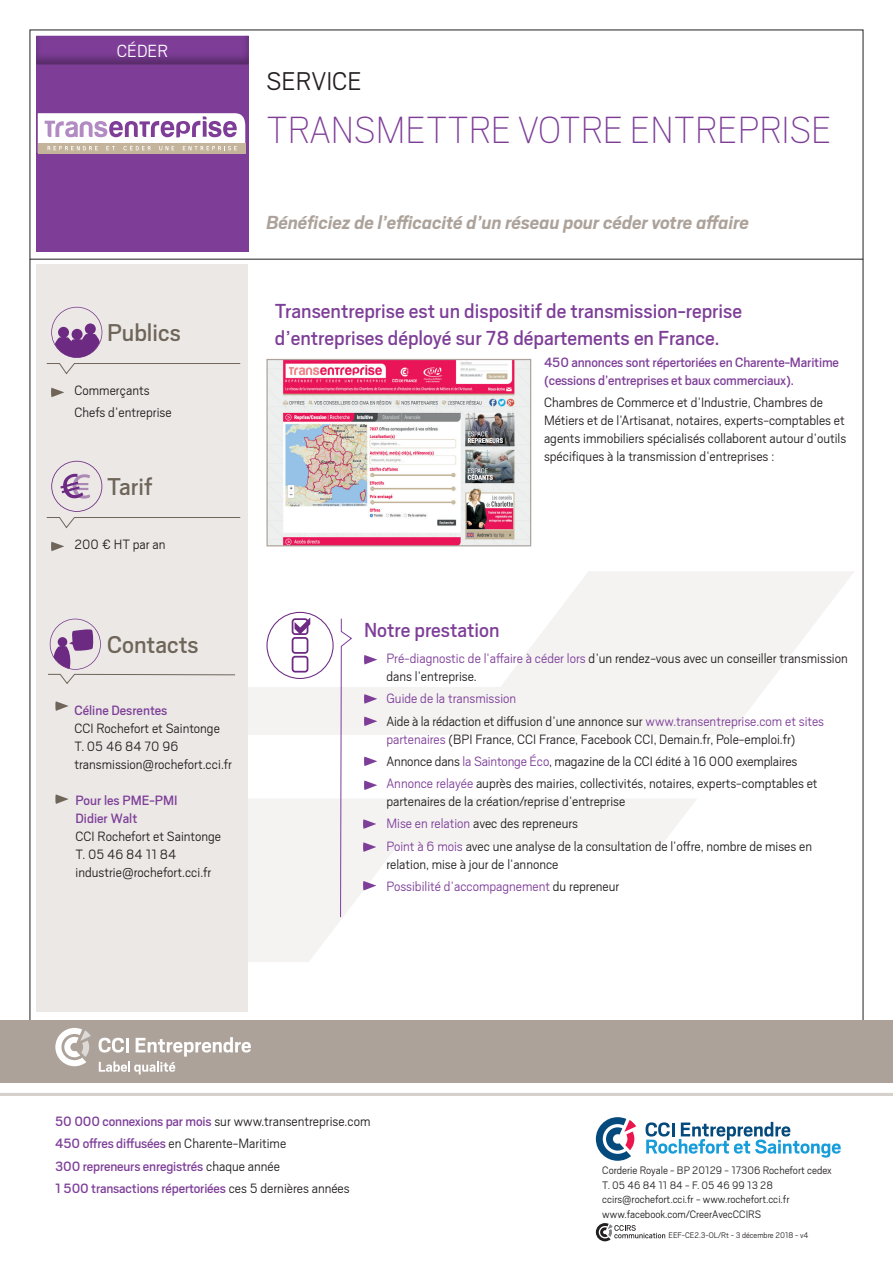
<style>
.page{position:relative;width:893px;height:1263px;background:#fff}
.page>*{position:absolute;margin:0;border:0;box-sizing:border-box;transform-origin:0 0}
.t1{font:100 42px "Scout";color:#7e3e98}
.t2{font:300 28.5px "Scout";color:#231f20}
.t3{font:27px "Scout";color:#6f6559}
.t4{font:22.5px/27px "Scout";color:#7e3e98}
.t5{font:italic 700 21px "Scout";color:#aca29a}
.t6{font:300 19.5px "Scout";color:#fff}
.t7{font:300 15px/18px "Scout";color:#231f20}
.t8{font:15px/22.2px "Scout";letter-spacing:-.01em;color:#7e3e98}
.t9{font:300 15px/22.2px "Scout";color:#7e3e98}
.t10{font:300 12px/14.4px "Scout";color:#231f20}
.t11{font:300 9px "Scout";color:#231f20}
.s1{color:#7e3e98}
.s2{color:#231f20}
.s3{font-weight:300;color:#231f20}
</style>
<div class="page">
<svg style="left:247px;top:571px;width:607px;height:164px;fill:#f4f3f2"></svg>
<svg style="left:247px;top:798px;width:449px;height:164px"></svg>
<hr style="left:30px;top:259px;width:833px;height:1px;background:#231f20">
<div style="left:36px;top:36px;width:213px;height:216px;background:#7e3e98"></div>
<div style="left:35px;top:35px;width:216px;height:31px;background:#231f20;opacity:.36"></div>
<div style="left:0;top:1020px;width:893px;height:62px;background:#aca29a"></div>
<hr style="left:0;top:1093px;width:893px;height:3px;background:#aca29a">
<div style="left:36px;top:264px;width:211px;height:748px;background:#ebe8e6"></div>
<svg style="left:51px;top:388px;width:13px;height:9px"></svg>
<svg style="left:51px;top:542px;width:13px;height:9px"></svg>
<svg style="left:364px;top:655px;width:13px;height:9px"></svg>
<svg style="left:364px;top:694px;width:13px;height:10px"></svg>
<svg style="left:364px;top:716px;width:13px;height:10px"></svg>
<svg style="left:364px;top:756px;width:13px;height:10px"></svg>
<svg style="left:364px;top:780px;width:13px;height:10px"></svg>
<svg style="left:363px;top:819px;width:13px;height:10px"></svg>
<svg style="left:363px;top:842px;width:13px;height:10px"></svg>
<svg style="left:363px;top:881px;width:13px;height:9px"></svg>
<svg style="left:340px;top:618px;width:13px;height:300px"></svg>
<svg style="left:38px;top:113px;width:207px;height:40px;background:#d9cad5"></svg>
<svg style="left:55px;top:794px;width:14px;height:10px"></svg>
<svg style="left:55px;top:701px;width:14px;height:10px"></svg>
<img style="left:268px;top:361px;width:261px;height:183px">
<div style="left:266px;top:359px;width:265px;height:187px;border:1px solid #aca29a"></div>
<svg style="left:55px;top:1028px;width:36px;height:38px"></svg>
<svg style="left:99px;top:1037px;width:152px;height:37px"></svg>
<svg style="left:596px;top:1223px;width:69px;height:18px"></svg>
<svg style="left:596px;top:1117px;width:40px;height:44px"></svg>
<svg style="left:646px;top:1122px;width:195px;height:35px"></svg>
<svg style="left:48px;top:619px;width:187px;height:65px"></svg>
<svg style="left:46px;top:307px;width:195px;height:68px"></svg>
<svg style="left:266px;top:612px;width:68px;height:67px"></svg>
<svg style="left:46px;top:461px;width:195px;height:68px"></svg>
<h3 class="t6" style="left:117px;top:38px;width:53px">CÉDER</h3>
<h3 class="t3" style="left:107px;top:315px;width:75px">Publics</h3>
<p class="t7" style="left:74px;top:379px;width:99px;line-height:22.2px">Commerçants<br>Chefs d’entreprise</p>
<h3 class="t3" style="left:107px;top:469px;width:47px">Tarif</h3>
<p class="t7" style="left:74px;top:535px;width:93px">200 € HT par an</p>
<h3 class="t3" style="left:107px;top:627px;width:93px">Contacts</h3>
<p class="t8" style="left:74px;top:698px;width:95px">Céline Desrentes</p>
<p class="t7" style="left:74px;top:718px;width:159px">CCI Rochefort et Saintonge<br>T. 05 46 84 70 96 transmission@rochefort.cci.fr</p>
<p class="t8" style="left:76px;top:790px;width:104px;line-height:18px">Pour les PME-PMI<br>Didier Walt</p>
<p class="t7" style="left:76px;top:826px;width:147px">CCI Rochefort et Saintonge<br>T. 05 46 84 11 84 industrie@rochefort.cci.fr</p>
<h2 class="t2" style="left:266px;top:63px;width:97px">SERVICE</h2>
<h1 class="t1" style="left:266px;top:103px;width:567px">TRANSMETTRE VOTRE ENTREPRISE</h1>
<h3 class="t5" style="left:266px;top:209px;width:484px">Bénéficiez de l’efficacité d’un réseau pour céder votre affaire</h3>
<h3 class="t4" style="left:275px;top:296px;width:469px">Transentreprise est un dispositif de transmission-reprise d’entreprises déployé sur 78 départements en France.</h3>
<p class="t8" style="left:544px;top:353px;width:296px;line-height:18px">450 annonces sont répertoriées en Charente-Maritime (cessions d’entreprises et baux commerciaux).</p>
<p class="t7" style="left:544px;top:393px;width:304px">Chambres de Commerce et d’Industrie, Chambres de Métiers et de l’Artisanat, notaires, experts-comptables et agents immobiliers spécialisés collaborent autour d’outils spécifiques à la transmission d’entreprises :</p>
<h3 class="t4" style="left:364px;top:615px;width:137px">Notre prestation</h3>
<p class="t7" style="left:386px;top:649px;width:463px"><span class="s1">Pré-diagnostic de l’affaire à céder lors</span> d’un rendez-vous avec un conseiller transmission dans l’entreprise.</p>
<p class="t9" style="left:386px;top:687px;width:439px">Guide de la transmission<br><span class="s2">Aide à la rédaction et diffusion d’une annonce sur</span> www.transentreprise.com et sites</p>
<p class="t7" style="left:386px;top:727px;width:433px;line-height:22.2px"><span class="s1">partenaires</span> (BPI France, CCI France, Facebook CCI, Demain.fr, Pole-emploi.fr)<br>Annonce dans <span class="s1">la Saintonge Éco</span>, magazine de la CCI édité à 16 000 exemplaires<br><span class="s1">Annonce relayée</span> auprès des mairies, collectivités, notaires, experts-comptables et</p>
<p class="t7" style="left:386px;top:789px;width:427px;line-height:22.2px">partenaires de la création/reprise d’entreprise<br><span class="s1">Mise en relation</span> avec des repreneurs<br><span class="s1">Point à 6 mois</span> avec une analyse de la consultation de l’offre, nombre de mises en</p>
<p class="t7" style="left:386px;top:852px;width:234px;line-height:22.2px">relation, mise à jour de l’annonce<br><span class="s1">Possibilité d’accompagnement</span> du repreneur</p>
<p class="t8" style="left:55px;top:1110px;width:317px">50 000 connexions par mois <span class="s3">sur www.transentreprise.com </span>450 offres diffusées <span class="s3">en Charente-Maritime<br></span>300 repreneurs enregistrés <span class="s3">chaque année<br></span>1 500 transactions répertoriées <span class="s3">ces 5 dernières années</span></p>
<p class="t10" style="left:602px;top:1163px;width:231px">Corderie Royale - BP 20129 - 17306 Rochefort cedex T. 05 46 84 11 84 - F. 05 46 99 13 28 ccirs@rochefort.cci.fr - www.rochefort.cci.fr www.facebook.com/CreerAvecCCIRS</p>
<p class="t11" style="left:668px;top:1229px;width:142px">EEF-CE2.3-OL/Rt - 3 décembre 2018 - v4</p>
</div>
